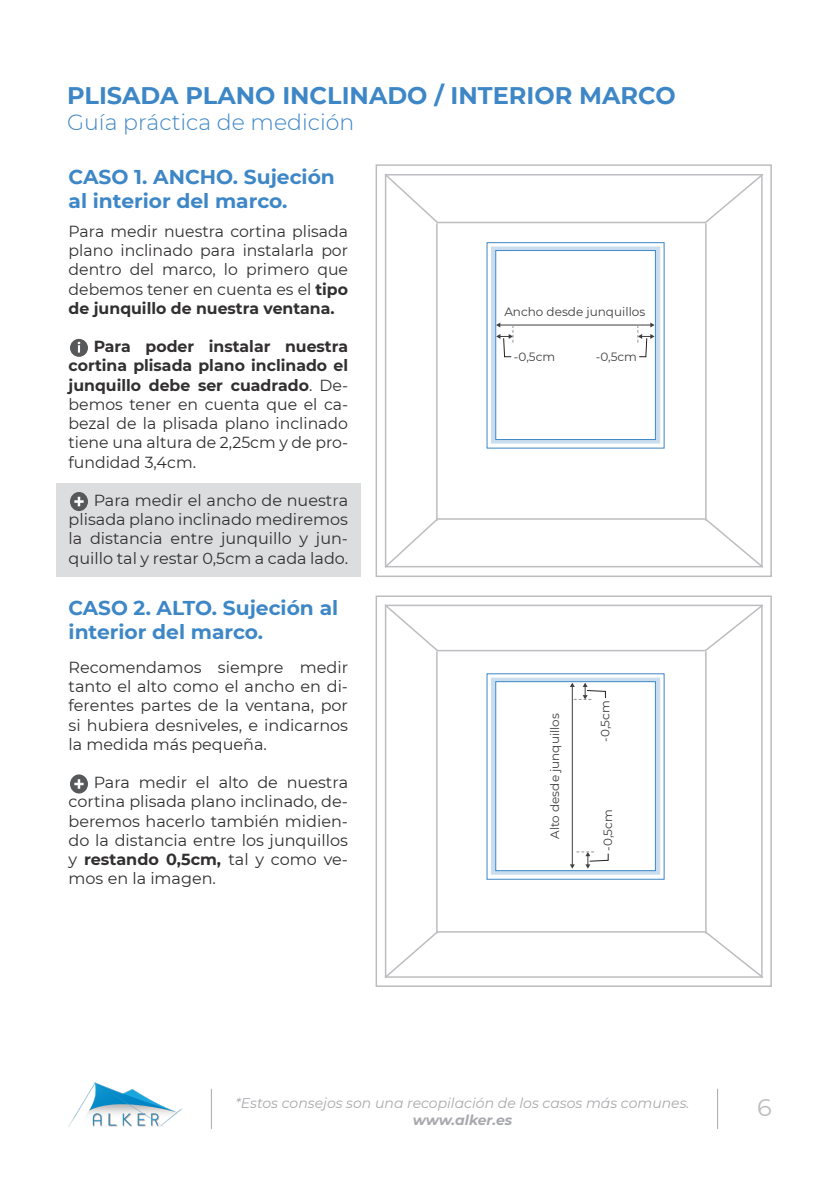
<style>
.page{position:relative;width:840px;height:1191px;background:#fff}
.page>*{position:absolute;margin:0;border:0;box-sizing:border-box;transform-origin:0 0}
.Estilo_de_párrafo_3{font:700 24px "Montserrat";color:#3e87c7}
.t1{font:24px "Montserrat";color:#bcbdc0}
.Estilo_de_párrafo_3-2{font:300 22px "Montserrat";color:#3e87c7}
.Título__texto_explic{font:700 20px/24px "Montserrat";color:#3e87c7}
.Texto_explicativo{font:16px/19.2px "Montserrat";color:#312f30;text-align:justify}
.t2{font:italic 14px "Montserrat";color:#a8a9ad}
.t3{font:italic 700 14px "Montserrat";color:#a8a9ad}
.Portada_Titulo{font:12px "Montserrat";color:#3e3e3f}
.s1{font-weight:700}
</style>
<div class="page">
<img style="left:68px;top:1080px;width:115px;height:47px">
<hr style="left:211px;top:1088px;width:1px;height:40px;background:#a8a9ad">
<hr style="left:716px;top:1088px;width:1px;height:40px;background:#a8a9ad">
<div style="left:56px;top:483px;width:304px;height:94px;background:#dcdddf"></div>
<div style="left:70px;top:339px;width:18px;height:18px;background:#57585a;border-radius:50%"></div>
<svg style="left:78px;top:342px;width:2px;height:10px"></svg>
<div style="left:70px;top:774px;width:18px;height:19px;background:#57585a;border-radius:50%"></div>
<svg style="left:74px;top:779px;width:10px;height:9px"></svg>
<div style="left:70px;top:492px;width:18px;height:19px;background:#57585a;border-radius:50%"></div>
<svg style="left:74px;top:497px;width:10px;height:9px"></svg>
<div style="left:490px;top:246px;width:169px;height:197px;background:linear-gradient(to right,#c7dcee,#c7dcee)"></div>
<div style="left:490px;top:677px;width:169px;height:197px;background:linear-gradient(to right,#bed6ec,#bdd6ec)"></div>
<div style="left:495px;top:250px;width:160px;height:190px;background:#fff;border:1px solid #3e87c7"></div>
<div style="left:495px;top:681px;width:160px;height:190px;background:#fff;border:1px solid #3e87c7"></div>
<svg style="left:384px;top:517px;width:379px;height:51px"></svg>
<svg style="left:384px;top:174px;width:379px;height:50px"></svg>
<hr style="left:704px;top:223px;width:2px;height:298px;background:#bcbdc0">
<hr style="left:436px;top:223px;width:1px;height:298px;background:#bcbdc0">
<div style="left:375px;top:164px;width:396px;height:413px;border:2px solid #bcbdc0"></div>
<svg style="left:384px;top:930px;width:379px;height:48px"></svg>
<svg style="left:384px;top:604px;width:379px;height:48px"></svg>
<hr style="left:704px;top:651px;width:2px;height:282px;background:#bcbdc0">
<hr style="left:436px;top:651px;width:1px;height:282px;background:#bcbdc0">
<div style="left:375px;top:595px;width:396px;height:392px;border:2px solid #bcbdc0"></div>
<hr style="left:498px;top:324px;width:152px;height:1px;background:#3e3e3f">
<hr style="left:571px;top:686px;width:1px;height:180px;background:#3e3e3f">
<svg style="left:495px;top:322px;width:18px;height:35px"></svg>
<svg style="left:570px;top:851px;width:38px;height:17px"></svg>
<svg style="left:637px;top:322px;width:17px;height:35px"></svg>
<svg style="left:569px;top:682px;width:36px;height:18px"></svg>
<p class="Estilo_de_párrafo_3" style="left:67px;top:78px;width:609px">PLISADA PLANO INCLINADO / INTERIOR MARCO</p>
<p class="Estilo_de_párrafo_3-2" style="left:67px;top:107px;width:288px">Guía práctica de medición</p>
<p class="Título__texto_explic" style="left:69px;top:164px;width:268px">CASO 1. ANCHO. Sujeción al interior del marco.</p>
<p class="Texto_explicativo" style="left:69px;top:221px;width:281px">Para medir nuestra cortina plisada plano inclinado para instalarla por dentro del marco, lo primero que debemos tener en cuenta es el <span class="s1">tipo de junquillo de nuestra ventana.</span></p>
<p class="Texto_explicativo" style="left:69px;top:336px;width:281px;text-indent:25px"><span class="s1">Para poder instalar nuestra cortina plisada plano inclinado el junquillo debe ser cuadrado</span>. De&shy;bemos tener en cuenta que el ca&shy;bezal de la plisada plano inclinado tiene una altura de 2,25cm y de pro&shy;fundidad 3,4cm.</p>
<p class="Texto_explicativo" style="left:69px;top:490px;width:281px;text-indent:25px">Para medir el ancho de nuestra plisada plano inclinado mediremos la distancia entre junquillo y jun&shy;quillo tal y restar 0,5cm a cada lado.</p>
<p class="Título__texto_explic" style="left:69px;top:595px;width:271px">CASO 2. ALTO. Sujeción al interior del marco.</p>
<p class="Texto_explicativo" style="left:69px;top:657px;width:281px">Recomendamos siempre medir tanto el alto como el ancho en di&shy;ferentes partes de la ventana, por si hubiera desniveles, e indicarnos la medida más pequeña.</p>
<p class="Texto_explicativo" style="left:69px;top:772px;width:281px;text-indent:25px">Para medir el alto de nuestra cortina plisada plano inclinado, de&shy;beremos hacerlo también midien&shy;do la distancia entre los junquillos y <span class="s1">restando 0,5cm,</span> tal y como ve&shy;mos en la imagen.</p>
<p class="Portada_Titulo" style="left:504px;top:303px;width:142px">Ancho desde junquillos</p>
<p class="Portada_Titulo" style="left:513px;top:348px;width:43px">-0,5cm</p>
<p class="Portada_Titulo" style="left:595px;top:348px;width:43px">-0,5cm</p>
<p class="Portada_Titulo" style="left:546px;top:839px;width:127px;rotate:-90deg">Alto desde junquillos</p>
<p class="Portada_Titulo" style="left:596px;top:741px;width:43px;rotate:-90deg">-0,5cm</p>
<p class="Portada_Titulo" style="left:599px;top:851px;width:43px;rotate:-90deg">-0,5cm</p>
<p class="t2" style="left:235px;top:1093px;width:455px">*Estos consejos son una recopilación de los casos más comunes.</p>
<p class="t3" style="left:412px;top:1109px;width:101px">www.alker.es</p>
<h1 class="t1" style="left:756px;top:1091px;width:16px">6</h1>
</div>
